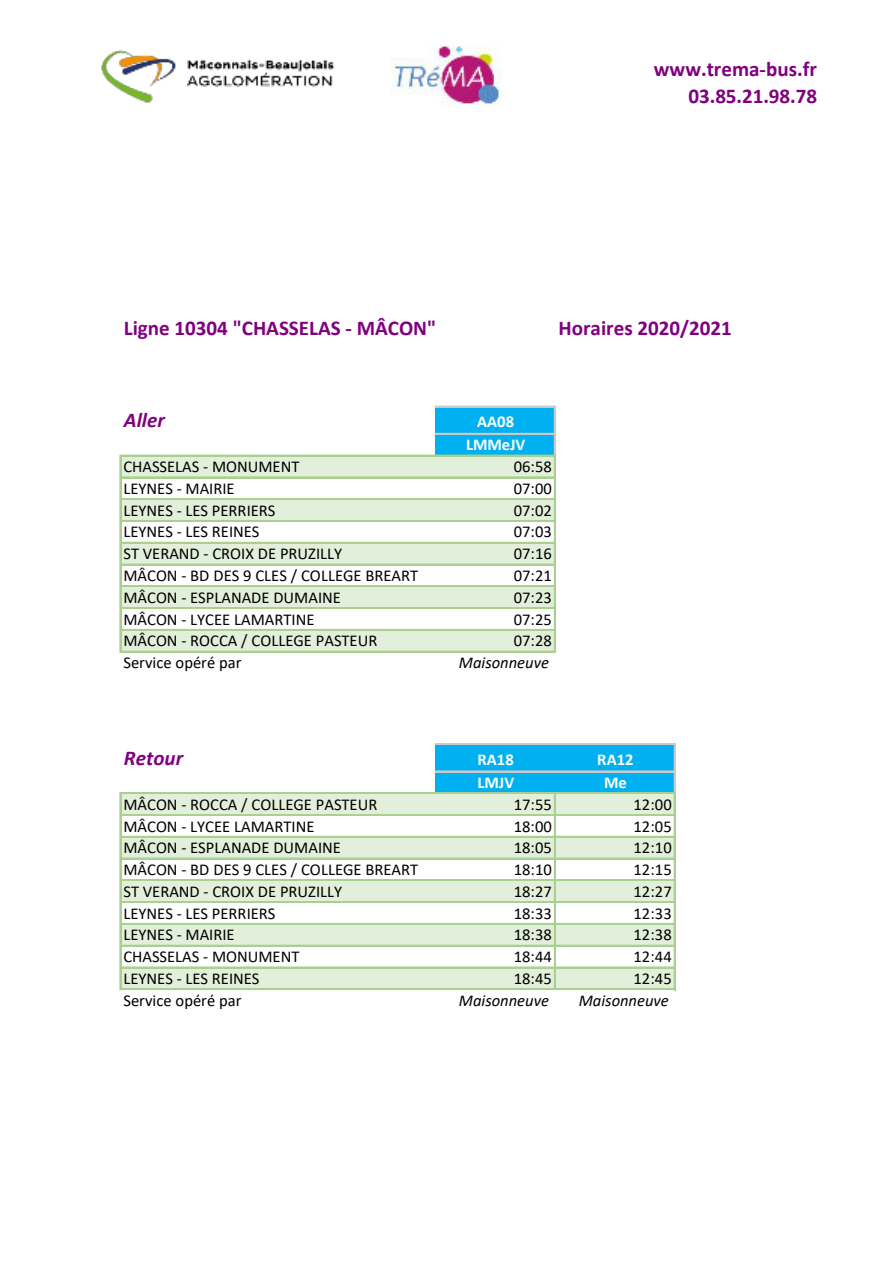
<style>
.page{position:relative;width:894px;height:1263px;background:#fff}
.page>*{position:absolute;margin:0;border:0;box-sizing:border-box;transform-origin:0 0}
.t1{font:700 21px/27px "Calibri";color:#800080;text-align:right}
.t2{font:italic 700 21px "Calibri";color:#800080}
.t3{font:16.5px "Calibri";color:#000}
.t4{font:italic 16.5px "Calibri";color:#000}
.t5{font:700 16.5px/23.1px "Calibri";color:#fff;text-align:center}
</style>
<div class="page">
<div style="left:435px;top:407px;width:120px;height:49px;background:#00b0f0"></div>
<div style="left:121px;top:456px;width:434px;height:22px;background:#e2efda"></div>
<div style="left:121px;top:499px;width:434px;height:22px;background:#e2efda"></div>
<div style="left:121px;top:543px;width:434px;height:22px;background:#e2efda"></div>
<div style="left:121px;top:586px;width:434px;height:22px;background:#e2efda"></div>
<div style="left:121px;top:630px;width:434px;height:22px;background:#e2efda"></div>
<div style="left:435px;top:744px;width:239px;height:28px;background:#00b0f0"></div>
<div style="left:435px;top:771px;width:239px;height:22px;background:#00b0f0"></div>
<div style="left:121px;top:793px;width:553px;height:22px;background:#e2efda"></div>
<div style="left:121px;top:837px;width:553px;height:22px;background:#e2efda"></div>
<div style="left:121px;top:880px;width:553px;height:22px;background:#e2efda"></div>
<div style="left:121px;top:924px;width:553px;height:22px;background:#e2efda"></div>
<div style="left:121px;top:967px;width:553px;height:22px;background:#e2efda"></div>
<img style="left:101px;top:49px;width:234px;height:54px">
<img style="left:391px;top:45px;width:109px;height:61px">
<hr style="left:554px;top:406px;width:1px;height:49px;background:#c9c9c9">
<svg style="left:120px;top:455px;width:1px;height:197px"></svg>
<hr style="left:554px;top:456px;width:1px;height:196px;background:#a9d08e">
<hr style="left:673px;top:744px;width:1px;height:48px;background:#c9c9c9">
<hr style="left:674px;top:744px;width:1px;height:49px;background:#c9c9c9">
<svg style="left:554px;top:794px;width:1px;height:194px"></svg>
<hr style="left:120px;top:793px;width:1px;height:197px;background:#a9d08e">
<hr style="left:673px;top:794px;width:1px;height:196px;background:#a9d08e">
<hr style="left:674px;top:794px;width:1px;height:196px;background:#a9d08e">
<hr style="left:435px;top:406px;width:119px;height:1px;background:#c9c9c9">
<hr style="left:435px;top:433px;width:119px;height:2px;background:#c9c9c9">
<hr style="left:121px;top:455px;width:434px;height:1px;background:#a9d08e">
<hr style="left:120px;top:477px;width:434px;height:1px;background:#a9d08e">
<hr style="left:120px;top:498px;width:434px;height:2px;background:#a9d08e">
<hr style="left:120px;top:520px;width:434px;height:2px;background:#a9d08e">
<hr style="left:120px;top:542px;width:434px;height:2px;background:#a9d08e">
<hr style="left:120px;top:564px;width:434px;height:1px;background:#a9d08e">
<hr style="left:120px;top:585px;width:434px;height:1px;background:#a9d08e">
<hr style="left:120px;top:586px;width:434px;height:1px;background:#a9d08e">
<hr style="left:120px;top:607px;width:434px;height:2px;background:#a9d08e">
<hr style="left:120px;top:629px;width:434px;height:2px;background:#a9d08e">
<hr style="left:121px;top:651px;width:434px;height:1px;background:#a9d08e">
<hr style="left:435px;top:743px;width:238px;height:1px;background:#c9c9c9">
<hr style="left:435px;top:744px;width:239px;height:1px;background:#c9c9c9">
<hr style="left:435px;top:771px;width:239px;height:1px;background:#c9c9c9">
<hr style="left:121px;top:792px;width:554px;height:1px;background:#a9d08e">
<hr style="left:121px;top:793px;width:554px;height:1px;background:#a9d08e">
<hr style="left:121px;top:814px;width:554px;height:2px;background:#a9d08e">
<hr style="left:121px;top:836px;width:554px;height:2px;background:#a9d08e">
<hr style="left:121px;top:858px;width:554px;height:1px;background:#a9d08e">
<hr style="left:121px;top:879px;width:554px;height:1px;background:#a9d08e">
<hr style="left:121px;top:880px;width:554px;height:1px;background:#a9d08e">
<hr style="left:121px;top:901px;width:554px;height:2px;background:#a9d08e">
<hr style="left:121px;top:923px;width:554px;height:2px;background:#a9d08e">
<hr style="left:121px;top:945px;width:554px;height:1px;background:#a9d08e">
<hr style="left:121px;top:967px;width:554px;height:1px;background:#a9d08e">
<hr style="left:121px;top:988px;width:554px;height:1px;background:#a9d08e">
<hr style="left:121px;top:989px;width:554px;height:1px;background:#a9d08e">
<p class="t1" style="left:653px;top:57px;width:165px">www.trema-bus.fr<br>03.85.21.98.78</p>
<p class="t1" style="left:124px;top:316px;width:314px">Ligne 10304 "CHASSELAS - MÂCON"</p>
<p class="t1" style="left:558px;top:316px;width:175px">Horaires 2020/2021</p>
<p class="t2" style="left:124px;top:411px;width:42px">Aller</p>
<p class="t5" style="left:466px;top:412px;width:61px">AA08<br>LMMeJV</p>
<p class="t3" style="left:123px;top:460px;width:177px">CHASSELAS - MONUMENT</p>
<p class="t3" style="left:513px;top:460px;width:40px">06:58</p>
<p class="t3" style="left:123px;top:481px;width:113px">LEYNES - MAIRIE</p>
<p class="t3" style="left:513px;top:481px;width:40px">07:00</p>
<p class="t3" style="left:123px;top:503px;width:154px">LEYNES - LES PERRIERS</p>
<p class="t3" style="left:513px;top:503px;width:40px">07:02</p>
<p class="t3" style="left:123px;top:525px;width:138px">LEYNES - LES REINES</p>
<p class="t3" style="left:513px;top:525px;width:40px">07:03</p>
<p class="t3" style="left:123px;top:547px;width:220px">ST VERAND - CROIX DE PRUZILLY</p>
<p class="t3" style="left:513px;top:547px;width:40px">07:16</p>
<p class="t3" style="left:123px;top:569px;width:296px">MÂCON - BD DES 9 CLES / COLLEGE BREART</p>
<p class="t3" style="left:513px;top:569px;width:40px">07:21</p>
<p class="t3" style="left:123px;top:590px;width:219px">MÂCON - ESPLANADE DUMAINE</p>
<p class="t3" style="left:513px;top:590px;width:40px">07:23</p>
<p class="t3" style="left:123px;top:612px;width:192px">MÂCON - LYCEE LAMARTINE</p>
<p class="t3" style="left:513px;top:612px;width:40px">07:25</p>
<p class="t3" style="left:123px;top:634px;width:255px">MÂCON - ROCCA / COLLEGE PASTEUR</p>
<p class="t3" style="left:513px;top:634px;width:40px">07:28</p>
<p class="t3" style="left:123px;top:656px;width:119px">Service opéré par</p>
<p class="t4" style="left:459px;top:656px;width:91px">Maisonneuve</p>
<p class="t2" style="left:124px;top:749px;width:61px">Retour</p>
<p class="t5" style="left:477px;top:749px;width:38px">RA18</p>
<p class="t5" style="left:597px;top:749px;width:38px">RA12</p>
<p class="t5" style="left:477px;top:772px;width:38px">LMJV</p>
<p class="t5" style="left:604px;top:772px;width:24px">Me</p>
<p class="t3" style="left:123px;top:797px;width:255px">MÂCON - ROCCA / COLLEGE PASTEUR</p>
<p class="t3" style="left:513px;top:797px;width:40px">17:55</p>
<p class="t3" style="left:633px;top:797px;width:40px">12:00</p>
<p class="t3" style="left:123px;top:819px;width:192px">MÂCON - LYCEE LAMARTINE</p>
<p class="t3" style="left:513px;top:819px;width:40px">18:00</p>
<p class="t3" style="left:633px;top:819px;width:40px">12:05</p>
<p class="t3" style="left:123px;top:841px;width:219px">MÂCON - ESPLANADE DUMAINE</p>
<p class="t3" style="left:513px;top:841px;width:40px">18:05</p>
<p class="t3" style="left:633px;top:841px;width:40px">12:10</p>
<p class="t3" style="left:123px;top:863px;width:296px">MÂCON - BD DES 9 CLES / COLLEGE BREART</p>
<p class="t3" style="left:513px;top:863px;width:40px">18:10</p>
<p class="t3" style="left:633px;top:863px;width:40px">12:15</p>
<p class="t3" style="left:123px;top:884px;width:220px">ST VERAND - CROIX DE PRUZILLY</p>
<p class="t3" style="left:513px;top:884px;width:40px">18:27</p>
<p class="t3" style="left:633px;top:884px;width:40px">12:27</p>
<p class="t3" style="left:123px;top:906px;width:154px">LEYNES - LES PERRIERS</p>
<p class="t3" style="left:513px;top:906px;width:40px">18:33</p>
<p class="t3" style="left:633px;top:906px;width:40px">12:33</p>
<p class="t3" style="left:123px;top:928px;width:113px">LEYNES - MAIRIE</p>
<p class="t3" style="left:513px;top:928px;width:40px">18:38</p>
<p class="t3" style="left:633px;top:928px;width:40px">12:38</p>
<p class="t3" style="left:123px;top:950px;width:177px">CHASSELAS - MONUMENT</p>
<p class="t3" style="left:513px;top:950px;width:40px">18:44</p>
<p class="t3" style="left:633px;top:950px;width:40px">12:44</p>
<p class="t3" style="left:123px;top:971px;width:138px">LEYNES - LES REINES</p>
<p class="t3" style="left:513px;top:971px;width:40px">18:45</p>
<p class="t3" style="left:633px;top:971px;width:40px">12:45</p>
<p class="t3" style="left:123px;top:993px;width:119px">Service opéré par</p>
<p class="t4" style="left:459px;top:993px;width:92px">Maisonneuve</p>
<p class="t4" style="left:578px;top:993px;width:91px">Maisonneuve</p>
</div>
